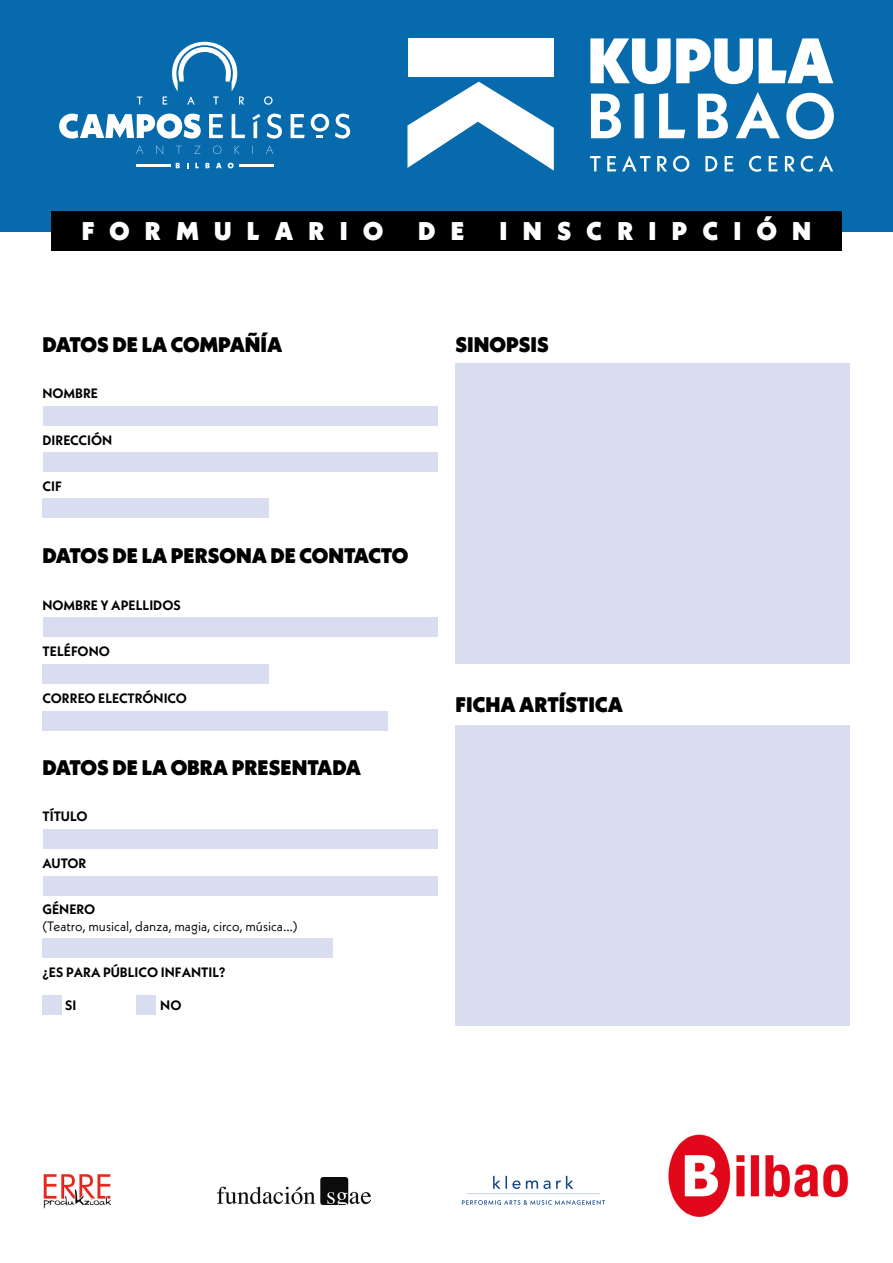
<style>
.page{position:relative;width:893px;height:1263px;background:#fff}
.page>*{position:absolute;margin:0;border:0;box-sizing:border-box;transform-origin:0 0}
.t1{font:900 25.5px "Neue Kabel";letter-spacing:.6em;color:#fff}
.t2{font:900 21px "Neue Kabel";color:#000}
.t3{font:700 13.5px "Neue Kabel";color:#000}
.t4{font:13.5px "Neue Kabel";color:#000}
</style>
<div class="page">
<div style="left:0;top:0;width:893px;height:231px;background:#066aac"></div>
<div style="left:51px;top:211px;width:791px;height:40px;background:#000"></div>
<svg style="left:590px;top:38px;width:163px;height:46px"></svg>
<svg style="left:759px;top:38px;width:74px;height:45px"></svg>
<svg style="left:591px;top:94px;width:30px;height:44px"></svg>
<svg style="left:635px;top:93px;width:9px;height:45px"></svg>
<svg style="left:659px;top:93px;width:26px;height:45px"></svg>
<svg style="left:698px;top:94px;width:30px;height:44px"></svg>
<svg style="left:736px;top:92px;width:44px;height:46px"></svg>
<svg style="left:786px;top:93px;width:48px;height:46px"></svg>
<svg style="left:407px;top:82px;width:147px;height:89px"></svg>
<div style="left:408px;top:38px;width:146px;height:39px;background:#fff"></div>
<svg style="left:590px;top:156px;width:11px;height:15px"></svg>
<svg style="left:607px;top:156px;width:9px;height:15px"></svg>
<svg style="left:622px;top:155px;width:29px;height:16px"></svg>
<svg style="left:657px;top:156px;width:10px;height:15px"></svg>
<svg style="left:673px;top:156px;width:16px;height:16px"></svg>
<svg style="left:705px;top:156px;width:12px;height:15px"></svg>
<svg style="left:725px;top:156px;width:9px;height:15px"></svg>
<svg style="left:749px;top:156px;width:12px;height:16px"></svg>
<svg style="left:769px;top:156px;width:9px;height:15px"></svg>
<svg style="left:785px;top:156px;width:10px;height:15px"></svg>
<svg style="left:801px;top:156px;width:12px;height:16px"></svg>
<svg style="left:819px;top:155px;width:14px;height:16px"></svg>
<hr style="left:136px;top:164px;width:35px;height:3px;background:#fff">
<hr style="left:239px;top:164px;width:34px;height:3px;background:#fff">
<svg style="left:176px;top:163px;width:4px;height:5px"></svg>
<svg style="left:195px;top:163px;width:4px;height:5px"></svg>
<svg style="left:205px;top:163px;width:5px;height:5px"></svg>
<svg style="left:216px;top:163px;width:6px;height:5px"></svg>
<svg style="left:228px;top:163px;width:6px;height:5px"></svg>
<svg style="left:137px;top:96px;width:5px;height:9px"></svg>
<svg style="left:163px;top:42px;width:81px;height:63px"></svg>
<svg style="left:264px;top:96px;width:9px;height:9px"></svg>
<svg style="left:136px;top:146px;width:7px;height:8px"></svg>
<svg style="left:156px;top:146px;width:7px;height:8px"></svg>
<svg style="left:176px;top:146px;width:6px;height:8px"></svg>
<svg style="left:194px;top:146px;width:7px;height:8px"></svg>
<svg style="left:213px;top:146px;width:8px;height:8px"></svg>
<svg style="left:235px;top:146px;width:4px;height:8px"></svg>
<svg style="left:266px;top:146px;width:7px;height:8px"></svg>
<svg style="left:59px;top:114px;width:142px;height:25px"></svg>
<svg style="left:209px;top:114px;width:14px;height:24px"></svg>
<svg style="left:232px;top:114px;width:13px;height:24px"></svg>
<svg style="left:267px;top:114px;width:15px;height:25px"></svg>
<svg style="left:291px;top:114px;width:14px;height:24px"></svg>
<svg style="left:311px;top:114px;width:18px;height:24px"></svg>
<svg style="left:335px;top:114px;width:15px;height:25px"></svg>
<svg style="left:252px;top:114px;width:8px;height:24px"></svg>
<img style="left:217px;top:1177px;width:153px;height:28px">
<img style="left:668px;top:1134px;width:181px;height:83px">
<img style="left:43px;top:1174px;width:68px;height:34px">
<svg style="left:462px;top:1176px;width:143px;height:29px"></svg>
<div style="left:43px;top:406px;width:394px;height:19px;background:#d8def0"></div>
<div style="left:455px;top:364px;width:395px;height:300px;background:#d8def0"></div>
<div style="left:455px;top:726px;width:395px;height:300px;background:#d8def0"></div>
<div style="left:43px;top:617px;width:394px;height:20px;background:#d8def0"></div>
<div style="left:43px;top:664px;width:226px;height:19px;background:#d8def0"></div>
<div style="left:43px;top:711px;width:345px;height:19px;background:#d8def0"></div>
<div style="left:43px;top:830px;width:394px;height:19px;background:#d8def0"></div>
<div style="left:43px;top:876px;width:394px;height:19px;background:#d8def0"></div>
<div style="left:43px;top:938px;width:290px;height:19px;background:#d8def0"></div>
<div style="left:43px;top:995px;width:19px;height:19px;background:#d8def0"></div>
<div style="left:136px;top:995px;width:20px;height:19px;background:#d8def0"></div>
<div style="left:43px;top:452px;width:394px;height:20px;background:#d8def0"></div>
<div style="left:43px;top:499px;width:226px;height:19px;background:#d8def0"></div>
<p class="t1" style="left:82px;top:215px;width:303px">FORMULARIO</p>
<p class="t1" style="left:418px;top:215px;width:48px">D E</p>
<p class="t1" style="left:499px;top:215px;width:313px">INSCRIPCIÓN</p>
<p class="t2" style="left:43px;top:331px;width:241px">DATOS DE LA COMPAÑÍA</p>
<p class="t3" style="left:43px;top:385px;width:57px">NOMBRE</p>
<p class="t3" style="left:43px;top:431px;width:71px">DIRECCIÓN</p>
<p class="t3" style="left:43px;top:478px;width:21px">CIF</p>
<p class="t2" style="left:43px;top:543px;width:367px">DATOS DE LA PERSONA DE CONTACTO</p>
<p class="t3" style="left:43px;top:596px;width:140px">NOMBRE Y APELLIDOS</p>
<p class="t3" style="left:43px;top:643px;width:69px">TELÉFONO</p>
<p class="t3" style="left:43px;top:689px;width:146px">CORREO ELECTRÓNICO</p>
<p class="t2" style="left:43px;top:754px;width:320px">DATOS DE LA OBRA PRESENTADA</p>
<p class="t3" style="left:43px;top:808px;width:46px">TÍTULO</p>
<p class="t3" style="left:43px;top:854px;width:45px">AUTOR</p>
<p class="t3" style="left:43px;top:901px;width:54px">GÉNERO</p>
<p class="t4" style="left:43px;top:917px;width:256px">(Teatro, musical, danza, magia, circo, música…)</p>
<p class="t3" style="left:43px;top:964px;width:184px">¿ES PARA PÚBLICO INFANTIL?</p>
<p class="t3" style="left:65px;top:996px;width:13px">SI</p>
<p class="t3" style="left:160px;top:996px;width:23px">NO</p>
<p class="t2" style="left:455px;top:331px;width:95px">SINOPSIS</p>
<p class="t2" style="left:455px;top:691px;width:169px">FICHA ARTÍSTICA</p>
</div>
